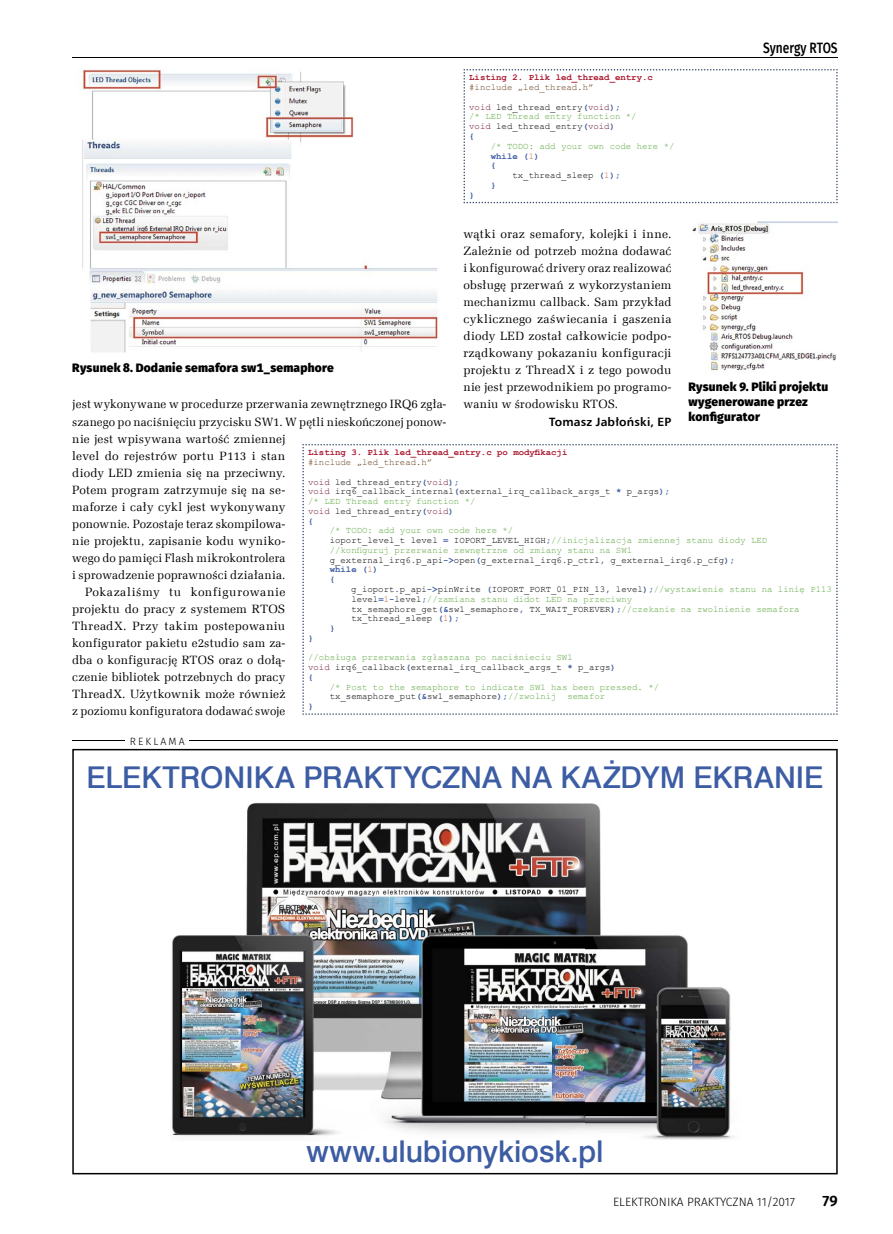
<style>
.page{position:relative;width:893px;height:1234px;background:#fff}
.page>*{position:absolute;margin:0;border:0;box-sizing:border-box;transform-origin:0 0}
.t1{font:30px "Swis 721 Md EU";letter-spacing:-.005em;color:#3c5ca3}
.t2{font:500 15px "Fira Sans";color:#000;scale:.8 1}
.t3{font:600 15px "Fira Sans";color:#000}
.t4{font:12px/17px "Zapf Ellipt EU";letter-spacing:.015em;color:#000;text-align:justify}
.t5{font:800 12px/15px "Fira Sans";letter-spacing:.015em;color:#000}
.t6{font:300 12px "Fira Sans";color:#000}
.t7{font:12px "Zapf Ellipt EU";letter-spacing:.05em;color:#000}
.t8{font:700 12px "Humnst 777 EU";letter-spacing:.015em;color:#000}
.t9{font:300 10.5px "Fira Sans";letter-spacing:.2em;color:#000}
.t10{font:9px/9.8px "Courier New";color:#000}
.t11{font:9px/9.8px "Courier New";color:#5fa841}
.t12{font:9px/19.5px "Courier New";color:#684120}
.t13{font:700 9px "Courier New";color:#a9132a}
.t14{font:700 9px "Courier New";color:#3c5ca3}
.s1{color:#6b132f}
.s2{color:#000}
.s3{font-weight:700;color:#3c5ca3}
.s4{font-weight:400;color:#cb6527}
.s5{color:#cb6527}
.s6{color:#5fa841}
</style>
<div class="page">
<hr style="left:72px;top:57px;width:766px;height:1px;background:#000">
<svg style="left:302px;top:444px;width:536px;height:270px"></svg>
<svg style="left:463px;top:69px;width:375px;height:134px"></svg>
<img style="left:82px;top:68px;width:357px;height:285px">
<img style="left:692px;top:221px;width:146px;height:150px">
<hr style="left:72px;top:740px;width:766px;height:1px;background:#000">
<div style="left:125px;top:731px;width:64px;height:17px;background:#fff"></div>
<img style="left:72px;top:748px;width:766px;height:426px">
<p class="t13" style="left:469px;top:72px;width:185px">Listing 2. Plik led_thread_entry.c</p>
<p class="t12" style="left:469px;top:77px;width:153px">#include „led_thread.h”<br><span class="s1">void</span> <span class="s2">led_thread_entry</span><span class="s3">(</span><span class="s1">void</span><span class="s3">);</span></p>
<p class="t11" style="left:469px;top:111px;width:169px">/* LED Thread entry function */ <span class="s1">void</span> <span class="s2">led_thread_entry</span><span class="s3">(</span><span class="s1">void</span><span class="s3">)<br>{</span></p>
<p class="t11" style="left:491px;top:141px;width:185px">/* TODO: add your own code here */</p>
<p class="t14" style="left:491px;top:150px;width:50px">while (<span class="s4">1</span>)</p>
<p class="t14" style="left:491px;top:160px;width:7px">{</p>
<p class="t10" style="left:512px;top:170px;width:110px">tx_thread_sleep <span class="s3">(</span><span class="s5">1</span><span class="s3">);</span></p>
<p class="t14" style="left:491px;top:179px;width:7px">}</p>
<p class="t14" style="left:469px;top:189px;width:7px">}</p>
<p class="t2" style="left:763px;top:36px;width:95px">Synergy RTOS</p>
<p class="t4" style="left:463px;top:226px;width:209px">wątki oraz semafory, kolejki i inne.<br>Zależnie od potrzeb można dodawać i konfigurować drivery oraz realizować obsługę przerwań z wykorzystaniem mechanizmu callback. Sam przykład cyklicznego zaświecania i gaszenia diody LED został całkowicie podpo&shy;rządkowany pokazaniu konfiguracji projektu z ThreadX i z tego powodu nie jest przewodnikiem po programo&shy;waniu w środowisku RTOS.</p>
<p class="t8" style="left:549px;top:413px;width:124px">Tomasz Jabłoński, EP</p>
<p class="t5" style="left:72px;top:358px;width:263px">Rysunek 8. Dodanie semafora sw1_semaphore</p>
<p class="t4" style="left:72px;top:396px;width:376px">jest wykonywane w procedurze przerwania zewnętrznego IRQ6 zgła-</p>
<p class="t4" style="left:72px;top:413px;width:376px">szanego po naciśnięciu przycisku SW1. W pętli nieskończonej ponow-</p>
<p class="t4" style="left:72px;top:430px;width:215px">nie jest wpisywana wartość zmiennej</p>
<p class="t4" style="left:72px;top:447px;width:215px">level do rejestrów portu P113 i stan</p>
<p class="t4" style="left:72px;top:464px;width:215px">diody LED zmienia się na przeciwny.</p>
<p class="t4" style="left:72px;top:481px;width:215px">Potem program zatrzymuje się na se-</p>
<p class="t4" style="left:72px;top:498px;width:215px">maforze i cały cykl jest wykonywany</p>
<p class="t4" style="left:72px;top:515px;width:215px">ponownie. Pozostaje teraz skompilowa-</p>
<p class="t4" style="left:72px;top:532px;width:215px">nie projektu, zapisanie kodu wyniko-</p>
<p class="t4" style="left:72px;top:549px;width:215px">wego do pamięci Flash mikrokontrolera</p>
<p class="t4" style="left:72px;top:566px;width:215px">i sprowadzenie poprawności działania.</p>
<p class="t7" style="left:85px;top:584px;width:202px">Pokazaliśmy tu konfigurowanie</p>
<p class="t4" style="left:72px;top:600px;width:215px">projektu do pracy z systemem RTOS</p>
<p class="t4" style="left:72px;top:617px;width:215px">ThreadX. Przy takim postepowaniu</p>
<p class="t4" style="left:72px;top:634px;width:215px">konfigurator pakietu e2studio sam za-</p>
<p class="t4" style="left:72px;top:651px;width:215px">dba o konfigurację RTOS oraz o dołą-</p>
<p class="t4" style="left:72px;top:668px;width:215px">czenie bibliotek potrzebnych do pracy</p>
<p class="t4" style="left:72px;top:685px;width:215px">ThreadX. Użytkownik może również</p>
<p class="t4" style="left:72px;top:702px;width:215px">z poziomu konfiguratora dodawać swoje</p>
<p class="t5" style="left:688px;top:377px;width:141px">Rysunek 9. Pliki projektu wygenerowane przez konfigurator</p>
<p class="t13" style="left:308px;top:447px;width:261px">Listing 3. Plik led_thread_entry.c po modyfikacji</p>
<p class="t12" style="left:308px;top:452px;width:153px">#include „led_thread.h”<br><span class="s1">void</span> <span class="s2">led_thread_entry</span><span class="s3">(</span><span class="s1">void</span><span class="s3">);</span></p>
<p class="t10" style="left:308px;top:486px;width:363px"><span class="s1">void</span> irq6_callback_internal<span class="s3">(</span>external_irq_callback_args_t <span class="s3">*</span> p_args<span class="s3">); </span><span class="s6">/* LED Thread entry function */<br></span><span class="s1">void</span> led_thread_entry<span class="s3">(</span><span class="s1">void</span><span class="s3">)<br>{</span></p>
<p class="t11" style="left:330px;top:525px;width:439px">/* TODO: add your own code here */<br><span class="s2">ioport_level_t level</span> <span class="s3">=</span> <span class="s2">IOPORT_LEVEL_HIGH</span><span class="s3">;</span>//inicjalizacja zmiennej stanu diody LED //konfiguruj przerwanie zewnętrzne od zmiany stanu na SW1 <span class="s2">g_external_irq6</span><span class="s3">.</span><span class="s2">p_api</span><span class="s3">-&gt;</span><span class="s2">open</span><span class="s3">(</span><span class="s2">g_external_irq6</span><span class="s3">.</span><span class="s2">p_ctrl</span><span class="s3">,</span> <span class="s2">g_external_irq6</span><span class="s3">.</span><span class="s2">p_cfg</span><span class="s3">);<br>while (</span><span class="s5">1</span><span class="s3">)<br>{</span></p>
<p class="t10" style="left:351px;top:584px;width:482px">g_ioport<span class="s3">.</span>p_api<span class="s3">-&gt;</span>pinWrite <span class="s3">(</span>IOPORT_PORT_01_PIN_13<span class="s3">,</span> level<span class="s3">);</span><span class="s6">//wystawienie stanu na linię P113 </span>level<span class="s3">=</span><span class="s5">1</span><span class="s3">-</span>level<span class="s3">;</span><span class="s6">//zamiana stanu didot LED na przeciwny<br></span>tx_semaphore_get<span class="s3">(&amp;</span>sw1_semaphore<span class="s3">,</span> TX_WAIT_FOREVER<span class="s3">);</span><span class="s6">//czekanie na zwolnienie semafora </span>tx_thread_sleep <span class="s3">(</span><span class="s5">1</span><span class="s3">);</span></p>
<p class="t14" style="left:330px;top:622px;width:7px">}</p>
<p class="t14" style="left:308px;top:632px;width:7px">}</p>
<p class="t10" style="left:308px;top:652px;width:309px"><span class="s6">//obsługa przerwania zgłaszana po naciśnieciu SW1<br></span><span class="s1">void</span> irq6_callback<span class="s3">(</span>external_irq_callback_args_t <span class="s3">*</span> p_args<span class="s3">) {</span></p>
<p class="t11" style="left:330px;top:681px;width:331px">/* Post to the semaphore to indicate SW1 has been pressed. */ <span class="s2">tx_semaphore_put</span><span class="s3">(&amp;</span><span class="s2">sw1_semaphore</span><span class="s3">);</span>//zwolnij semafor</p>
<p class="t14" style="left:308px;top:700px;width:7px">}</p>
<p class="t9" style="left:130px;top:734px;width:56px">REKLAMA</p>
<h1 class="t1" style="left:86px;top:758px;width:738px">ELEKTRONIKA PRAKTYCZNA NA KAŻDYM EKRANIE</h1>
<h1 class="t1" style="left:306px;top:1132px;width:299px">www.ulubionykiosk.pl</h1>
<p class="t6" style="left:613px;top:1193px;width:184px">ELEKTRONIKA PRAKTYCZNA 11/2017</p>
<p class="t3" style="left:823px;top:1188px;width:17px">79</p>
</div>
